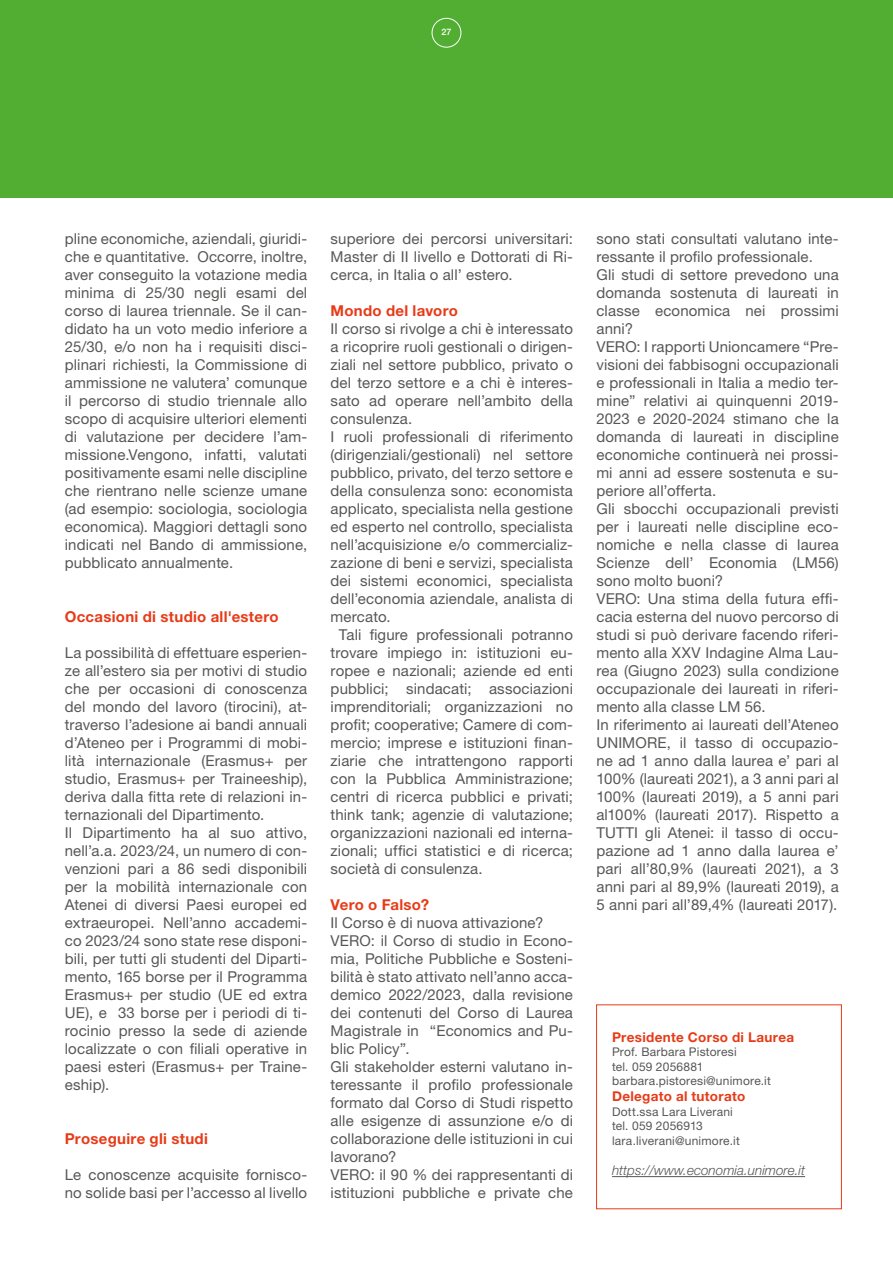
<style>
.page{position:relative;width:893px;height:1263px;background:#fff}
.page>*{position:absolute;margin:0;border:0;box-sizing:border-box;transform-origin:0 0}
.t1{font:15px/18px "Helvetica Neue LT Std";letter-spacing:.01em;color:#575756}
.t2{font:700 15px "Helvetica Neue LT Std";letter-spacing:.02em;color:#e73b18}
.t3{font:700 13.5px "Helvetica Neue LT Std";letter-spacing:.025em;color:#e73b18}
.t4{font:italic 300 13.5px "Helvetica Neue LT Std";color:#575756}
.t5{font:12px/14.4px "Helvetica Neue LT Std";letter-spacing:.02em;color:#575756}
.t6{font:500 9px "Helvetica Neue LT Std";color:#fff}
</style>
<div class="page">
<hr style="left:612px;top:1176px;width:193px;height:1px;background:#575756">
<div style="left:596px;top:1005px;width:246px;height:204px;border:1px solid #e73b18"></div>
<div style="left:0;top:0;width:893px;height:197px;background:#52ae32"></div>
<div style="left:432px;top:18px;width:29px;height:29px;border:1px solid #fff;border-radius:50%"></div>
<p class="t6" style="left:441px;top:27px;width:12px">27</p>
<p class="t1" style="left:65px;top:229px;width:244px;text-align:justify">pline economiche, aziendali, giuridi&shy;che e quantitative. Occorre, inoltre, aver conseguito la votazione media minima di 25/30 negli esami del corso di laurea triennale. Se il can&shy;didato ha un voto medio inferiore a 25/30, e/o non ha i requisiti disci&shy;plinari richiesti, la Commissione di ammissione ne valutera’ comunque il percorso di studio triennale allo scopo di acquisire ulteriori elementi di valutazione per decidere l’am&shy;missione.Vengono, infatti, valutati positivamente esami nelle discipline che rientrano nelle scienze umane (ad esempio: sociologia, sociologia economica). Maggiori dettagli sono indicati nel Bando di ammissione, pubblicato annualmente.</p>
<p class="t2" style="left:65px;top:607px;width:215px">Occasioni di studio all'estero</p>
<p class="t1" style="left:65px;top:643px;width:244px">La possibilità di effettuare esperien&shy;ze all’estero sia per motivi di studio che per occasioni di conoscenza del mondo del lavoro (tirocini), at&shy;traverso l’adesione ai bandi annuali d’Ateneo per i Programmi di mobi&shy;lità internazionale (Erasmus+ per studio, Erasmus+ per Traineeship), deriva dalla fitta rete di relazioni in&shy;ternazionali del Dipartimento.<br>Il Dipartimento ha al suo attivo, nell’a.a. 2023/24, un numero di con&shy;venzioni pari a 86 sedi disponibili per la mobilità internazionale con Atenei di diversi Paesi europei ed extraeuropei. Nell’anno accademi&shy;co 2023/24 sono state rese disponi&shy;bili, per tutti gli studenti del Diparti&shy;mento, 165 borse per il Programma Erasmus+ per studio (UE ed extra UE), e 33 borse per i periodi di ti&shy;rocinio presso la sede di aziende localizzate o con filiali operative in paesi esteri (Erasmus+ per Traine&shy;eship).</p>
<p class="t2" style="left:65px;top:1129px;width:145px">Proseguire gli studi</p>
<p class="t1" style="left:65px;top:1165px;width:244px">Le conoscenze acquisite fornisco&shy;no solide basi per l’accesso al livello</p>
<p class="t1" style="left:331px;top:229px;width:244px;text-align:justify">superiore dei percorsi universitari:<br>Master di II livello e Dottorati di Ri&shy;cerca, in Italia o all’ estero.</p>
<p class="t2" style="left:331px;top:301px;width:129px">Mondo del lavoro</p>
<p class="t1" style="left:331px;top:319px;width:244px">Il corso si rivolge a chi è interessato</p>
<p class="t1" style="left:331px;top:337px;width:244px">a ricoprire ruoli gestionali o dirigen-</p>
<p class="t1" style="left:331px;top:355px;width:244px">ziali nel settore pubblico, privato o</p>
<p class="t1" style="left:331px;top:373px;width:244px">del terzo settore e a chi è interes-</p>
<p class="t1" style="left:331px;top:391px;width:244px">sato ad operare nell’ambito della</p>
<p class="t1" style="left:331px;top:409px;width:83px">consulenza.</p>
<p class="t1" style="left:331px;top:427px;width:244px">I ruoli professionali di riferimento</p>
<p class="t1" style="left:331px;top:445px;width:244px">(dirigenziali/gestionali) nel settore</p>
<p class="t1" style="left:331px;top:463px;width:244px">pubblico, privato, del terzo settore e</p>
<p class="t1" style="left:331px;top:481px;width:244px">della consulenza sono: economista</p>
<p class="t1" style="left:331px;top:499px;width:244px">applicato, specialista nella gestione</p>
<p class="t1" style="left:331px;top:517px;width:244px">ed esperto nel controllo, specialista</p>
<p class="t1" style="left:331px;top:535px;width:244px">nell’acquisizione e/o commercializ-</p>
<p class="t1" style="left:331px;top:553px;width:244px">zazione di beni e servizi, specialista</p>
<p class="t1" style="left:331px;top:571px;width:244px">dei sistemi economici, specialista</p>
<p class="t1" style="left:331px;top:589px;width:244px">dell’economia aziendale, analista di</p>
<p class="t1" style="left:331px;top:607px;width:62px">mercato.</p>
<p class="t1" style="left:339px;top:625px;width:236px">Tali figure professionali potranno</p>
<p class="t1" style="left:331px;top:643px;width:244px">trovare impiego in: istituzioni eu-</p>
<p class="t1" style="left:331px;top:661px;width:244px">ropee e nazionali; aziende ed enti</p>
<p class="t1" style="left:331px;top:679px;width:244px">pubblici; sindacati; associazioni</p>
<p class="t1" style="left:331px;top:697px;width:244px">imprenditoriali; organizzazioni no</p>
<p class="t1" style="left:331px;top:715px;width:244px">profit; cooperative; Camere di com-</p>
<p class="t1" style="left:331px;top:733px;width:244px">mercio; imprese e istituzioni finan-</p>
<p class="t1" style="left:331px;top:751px;width:244px">ziarie che intrattengono rapporti</p>
<p class="t1" style="left:331px;top:769px;width:244px">con la Pubblica Amministrazione;</p>
<p class="t1" style="left:331px;top:787px;width:244px">centri di ricerca pubblici e privati;</p>
<p class="t1" style="left:331px;top:805px;width:244px">think tank; agenzie di valutazione;</p>
<p class="t1" style="left:331px;top:823px;width:244px">organizzazioni nazionali ed interna-</p>
<p class="t1" style="left:331px;top:841px;width:244px">zionali; uffici statistici e di ricerca;</p>
<p class="t1" style="left:331px;top:859px;width:154px">società di consulenza.</p>
<p class="t2" style="left:331px;top:895px;width:100px">Vero o Falso?</p>
<p class="t1" style="left:331px;top:913px;width:244px">Il Corso è di nuova attivazione?<br>VERO: il Corso di studio in Econo&shy;mia, Politiche Pubbliche e Sosteni&shy;bilità è stato attivato nell’anno acca&shy;demico 2022/2023, dalla revisione dei contenuti del Corso di Laurea<br>Magistrale in “Economics and Pu&shy;blic Policy”.<br>Gli stakeholder esterni valutano in&shy;teressante il profilo professionale formato dal Corso di Studi rispetto alle esigenze di assunzione e/o di collaborazione delle istituzioni in cui lavorano?<br>VERO: il 90 % dei rappresentanti di istituzioni pubbliche e private che</p>
<p class="t1" style="left:596px;top:229px;width:244px">sono stati consultati valutano inte&shy;ressante il profilo professionale.<br>Gli studi di settore prevedono una domanda sostenuta di laureati in classe economica nei prossimi anni?<br>VERO: I rapporti Unioncamere “Pre&shy;visioni dei fabbisogni occupazionali e professionali in Italia a medio ter&shy;mine” relativi ai quinquenni 2019- 2023 e 2020-2024 stimano che la domanda di laureati in discipline economiche continuerà nei prossi&shy;mi anni ad essere sostenuta e su&shy;periore all’offerta.<br>Gli sbocchi occupazionali previsti per i laureati nelle discipline eco&shy;nomiche e nella classe di laurea Scienze dell’ Economia (LM56) sono molto buoni?<br>VERO: Una stima della futura effi&shy;cacia esterna del nuovo percorso di studi si può derivare facendo riferi&shy;mento alla XXV Indagine Alma Lau&shy;rea (Giugno 2023) sulla condizione occupazionale dei laureati in riferi&shy;mento alla classe LM 56.<br>In riferimento ai laureati dell’Ateneo UNIMORE, il tasso di occupazio&shy;ne ad 1 anno dalla laurea e’ pari al 100% (laureati 2021), a 3 anni pari al 100% (laureati 2019), a 5 anni pari al100% (laureati 2017). Rispetto a TUTTI gli Atenei: il tasso di occu&shy;pazione ad 1 anno dalla laurea e’ pari all’80,9% (laureati 2021), a 3 anni pari al 89,9% (laureati 2019), a 5 anni pari all’89,4% (laureati 2017).</p>
<p class="t3" style="left:612px;top:1029px;width:184px">Presidente Corso di Laurea</p>
<p class="t5" style="left:612px;top:1045px;width:160px">Prof. Barbara Pistoresi<br>tel. 059 2056881 barbara.pistoresi@unimore.it</p>
<p class="t3" style="left:612px;top:1088px;width:135px">Delegato al tutorato</p>
<p class="t5" style="left:612px;top:1104px;width:129px">Dott.ssa Lara Liverani tel. 059 2056913 lara.liverani@unimore.it</p>
<p class="t4" style="left:612px;top:1162px;width:195px">https://www.economia.unimore.it</p>
</div>
